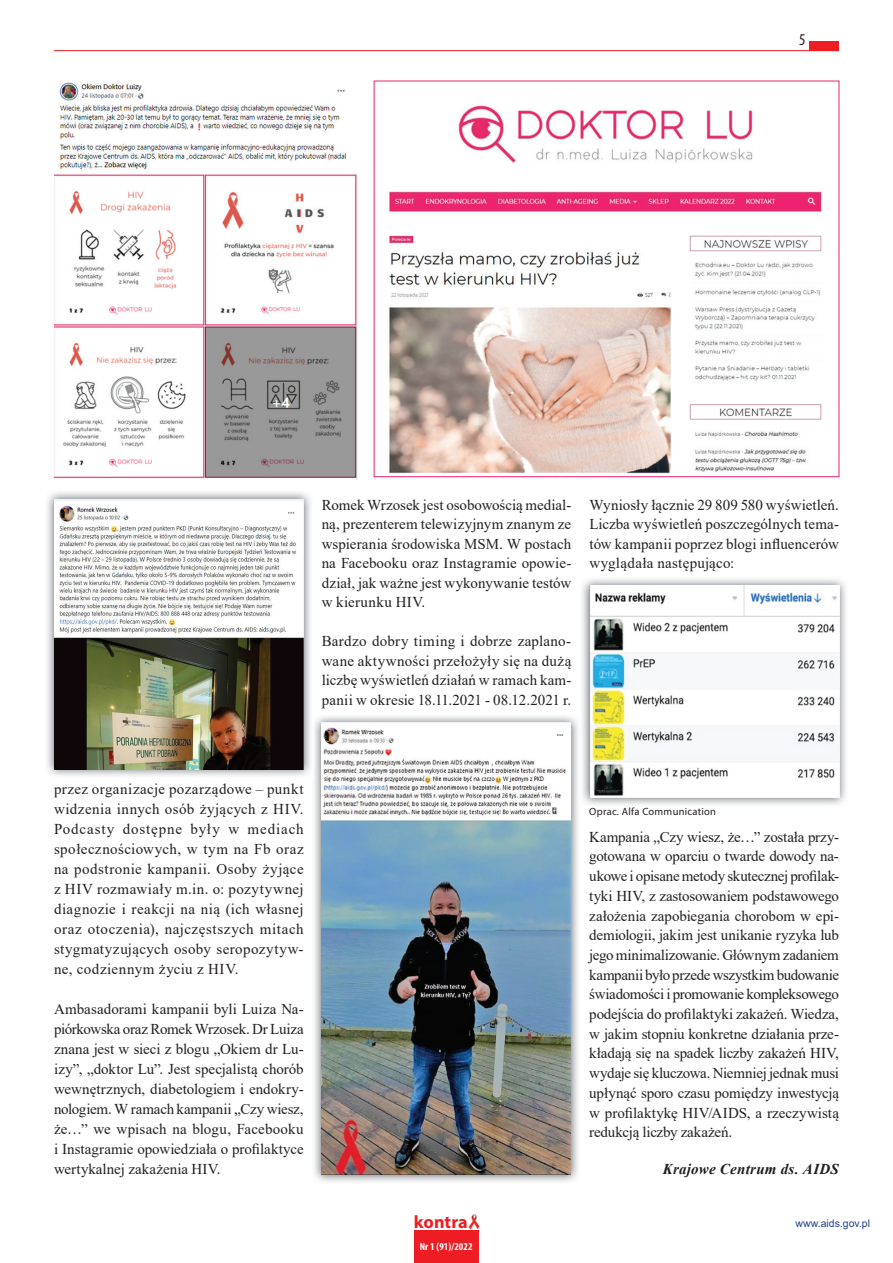
<style>
.page{position:relative;width:893px;height:1263px;background:#fff}
.page>*{position:absolute;margin:0;border:0;box-sizing:border-box;transform-origin:0 0}
.t1{font:700 18px "Myriad Pro";letter-spacing:.005em;color:#ee1d23}
.t2{font:condensed 16.5px "Myriad Pro";color:#231f20}
.t3{font:15px/20px "Times New Roman";letter-spacing:.01em;color:#231f20;text-align:justify}
.t4{font:italic 700 15px "Times New Roman";letter-spacing:.02em;color:#231f20}
.t5{font:10.5px "Myriad Pro";letter-spacing:.025em;color:#231f20}
.t6{font:10.5px "Arial";color:#253f8e}
.t7{font:700 condensed 10.5px "Myriad Pro";letter-spacing:.01em;color:#fff}
</style>
<div class="page">
<div style="left:414px;top:1230px;width:65px;height:33px;background:#ee1d23"></div>
<hr style="left:54px;top:50px;width:785px;height:1px;background:#ee1d23">
<div style="left:809px;top:41px;width:30px;height:10px;background:#ee1d23"></div>
<img style="left:468px;top:1215px;width:11px;height:14px">
<img style="left:54px;top:82px;width:303px;height:398px">
<img style="left:389px;top:105px;width:433px;height:369px">
<div style="left:355px;top:72px;width:9px;height:102px;background:#fff"></div>
<img style="left:47px;top:492px;width:264px;height:284px">
<img style="left:54px;top:500px;width:250px;height:269px">
<img style="left:314px;top:716px;width:264px;height:466px">
<img style="left:321px;top:723px;width:250px;height:451px">
<img style="left:582px;top:579px;width:264px;height:226px">
<img style="left:589px;top:586px;width:251px;height:211px">
<p class="t2" style="left:799px;top:30px;width:8px">5</p>
<p class="t3" style="left:322px;top:495px;width:251px;line-height:19.5px">Romek Wrzosek jest osobowością medial&shy;ną, prezenterem telewizyjnym znanym ze wspierania środowiska MSM. W postach na Facebooku oraz Instagramie opowie&shy;dział, jak ważne jest wykonywanie testów w kierunku HIV.</p>
<p class="t3" style="left:322px;top:631px;width:251px;line-height:19.5px">Bardzo dobry timing i dobrze zaplano&shy;wane aktywności przełożyły się na dużą liczbę wyświetleń działań w ramach kam&shy;panii w okresie 18.11.2021 - 08.12.2021 r.</p>
<p class="t3" style="left:589px;top:495px;width:251px;line-height:19.5px">Wyniosły łącznie 29 809 580 wyświetleń.<br>Liczba wyświetleń poszczególnych tema&shy;tów kampanii poprzez blogi influencerów wyglądała następująco:</p>
<p class="t3" style="left:54px;top:778px;width:251px">przez organizacje pozarządowe – punkt widzenia innych osób żyjących z HIV.<br>Podcasty dostępne były w mediach społecznościowych, w tym na Fb oraz na podstronie kampanii. Osoby żyjące z HIV rozmawiały m.in. o: pozytywnej diagnozie i reakcji na nią (ich własnej oraz otoczenia), najczęstszych mitach stygmatyzujących osoby seropozytyw&shy;ne, codziennym życiu z HIV.</p>
<p class="t3" style="left:54px;top:998px;width:251px">Ambasadorami kampanii byli Luiza Na&shy;piórkowska oraz Romek Wrzosek. Dr Luiza znana jest w sieci z blogu „Okiem dr Lu&shy;izy”, „doktor Lu”. Jest specjalistą chorób wewnętrznych, diabetologiem i endokry&shy;nologiem. W ramach kampanii ,,Czy wiesz, że…” we wpisach na blogu, Facebooku i Instagramie opowiedziała o profilaktyce wertykalnej zakażenia HIV.</p>
<p class="t1" style="left:414px;top:1210px;width:55px">kontra</p>
<p class="t7" style="left:420px;top:1240px;width:54px">Nr 1 (91)/2022</p>
<p class="t5" style="left:589px;top:805px;width:128px">Oprac. Alfa Communication</p>
<p class="t3" style="left:589px;top:826px;width:251px">Kampania „Czy wiesz, że…” została przy&shy;gotowana w oparciu o twarde dowody na&shy;ukowe i opisane metody skutecznej profilak&shy;tyki HIV, z zastosowaniem podstawowego założenia zapobiegania chorobom w epi&shy;demiologii, jakim jest unikanie ryzyka lub jego minimalizowanie. Głównym zadaniem kampanii było przede wszystkim budowanie świadomości i promowanie kompleksowego podejścia do profilaktyki zakażeń. Wiedza, w jakim stopniu konkretne działania prze&shy;kładają się na spadek liczby zakażeń HIV, wydaje się kluczowa. Niemniej jednak musi upłynąć sporo czasu pomiędzy inwestycją w profilaktykę HIV/AIDS, a rzeczywistą redukcją liczby zakażeń.</p>
<p class="t4" style="left:663px;top:1158px;width:178px">Krajowe Centrum ds. AIDS</p>
<p class="t6" style="left:796px;top:1215px;width:76px">www.aids.gov.pl</p>
</div>
